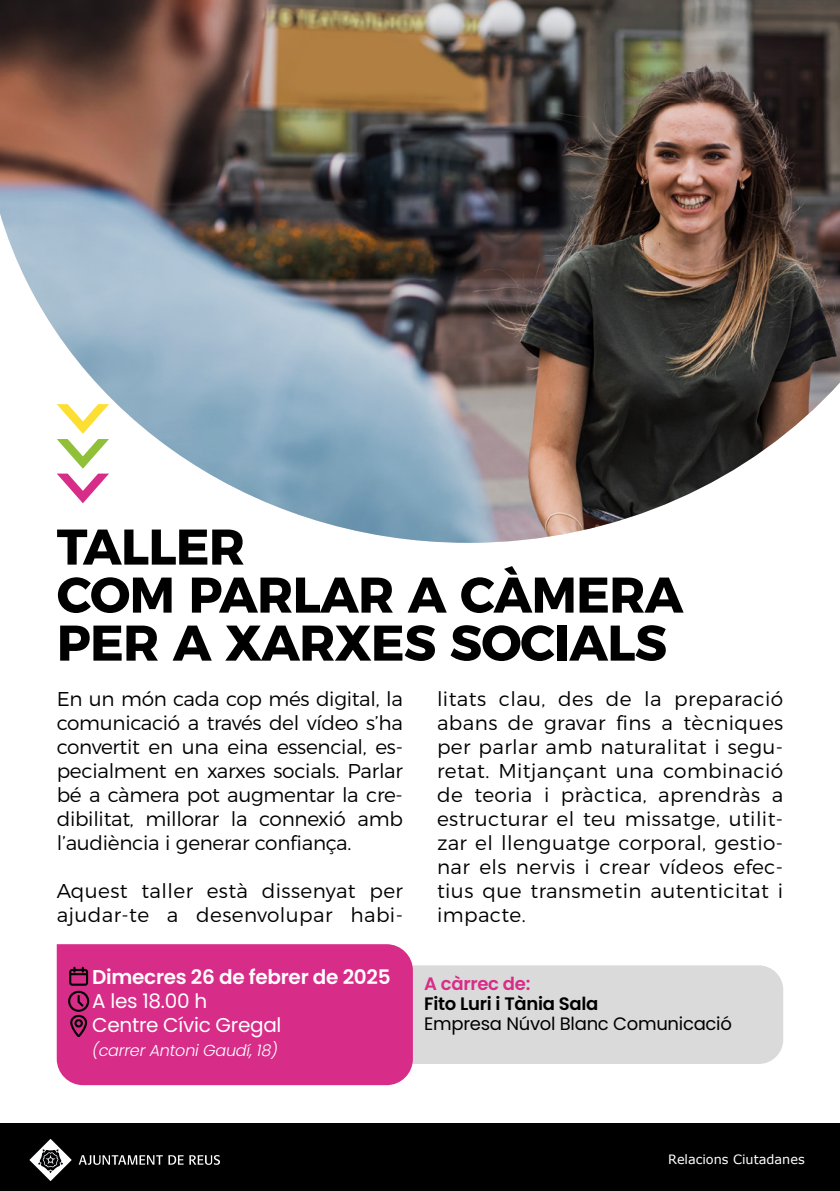
<style>
.page{position:relative;width:840px;height:1191px;background:#fff}
.page>*{position:absolute;margin:0;border:0;box-sizing:border-box;transform-origin:0 0}
.t1{font:700 50px/48px "Montserrat";letter-spacing:-.015em;color:#000}
.t2{font:300 20px/24px "Montserrat";letter-spacing:.02em;color:#000;text-align:justify}
.t3{font:20px/24px "Poppins";letter-spacing:-.015em;color:#fff}
.t4{font:600 20px "Poppins";letter-spacing:-.015em;color:#fff}
.t5{font:18px "Poppins";letter-spacing:-.015em;color:#000}
.t6{font:600 18px "Poppins";letter-spacing:-.015em;color:#000}
.t7{font:600 18px "Poppins";letter-spacing:-.015em;color:#d72c88}
.t8{font:italic 300 16px "Poppins";letter-spacing:-.015em;color:#fff}
.t9{font:12.8px "Verdana";color:#fff}
</style>
<div class="page">
<div style="left:412px;top:965px;width:370px;height:99px;background:#dadada"></div>
<div style="left:0;top:1123px;width:839px;height:68px;background:#000"></div>
<svg style="left:79px;top:1155px;width:104px;height:9px"></svg>
<svg style="left:189px;top:1155px;width:31px;height:9px"></svg>
<svg style="left:29px;top:1139px;width:43px;height:42px"></svg>
<div style="left:57px;top:944px;width:355px;height:141px;background:#d72c88"></div>
<svg style="left:68px;top:966px;width:21px;height:71px"></svg>
<img style="left:0;top:0;width:839px;height:543px">
<h1 class="t1" style="left:57px;top:519px;width:627px">TALLER<br>COM PARLAR A CÀMERA<br>PER A XARXES SOCIALS</h1>
<p class="t2" style="left:57px;top:685px;width:347px">En un món cada cop més digital, la comunicació a través del vídeo s’ha convertit en una eina essencial, es&shy;pecialment en xarxes socials. Parlar bé a càmera pot augmentar la cre&shy;dibilitat, millorar la connexió amb l’audiència i generar confiança.</p>
<p class="t2" style="left:57px;top:877px;width:347px">Aquest taller està dissenyat per ajudar-te a desenvolupar habi-</p>
<p class="t2" style="left:437px;top:685px;width:347px">litats clau, des de la preparació abans de gravar fins a tècniques per parlar amb naturalitat i segu&shy;retat. Mitjançant una combinació de teoria i pràctica, aprendràs a estructurar el teu missatge, utilit&shy;zar el llenguatge corporal, gestio&shy;nar els nervis i crear vídeos efec&shy;tius que transmetin autenticitat i impacte.</p>
<p class="t4" style="left:92px;top:965px;width:300px">Dimecres 26 de febrer de 2025</p>
<p class="t3" style="left:92px;top:988px;width:191px">A les 18.00 h<br>Centre Cívic Gregal</p>
<p class="t8" style="left:92px;top:1041px;width:187px">(carrer Antoni Gaudí, 18)</p>
<p class="t7" style="left:424px;top:973px;width:108px">A càrrec de:</p>
<p class="t6" style="left:424px;top:993px;width:175px">Fito Luri i Tània Sala</p>
<p class="t5" style="left:424px;top:1013px;width:309px">Empresa Núvol Blanc Comunicació</p>
<p class="t9" style="left:667px;top:1151px;width:138px">Relacions Ciutadanes</p>
</div>
